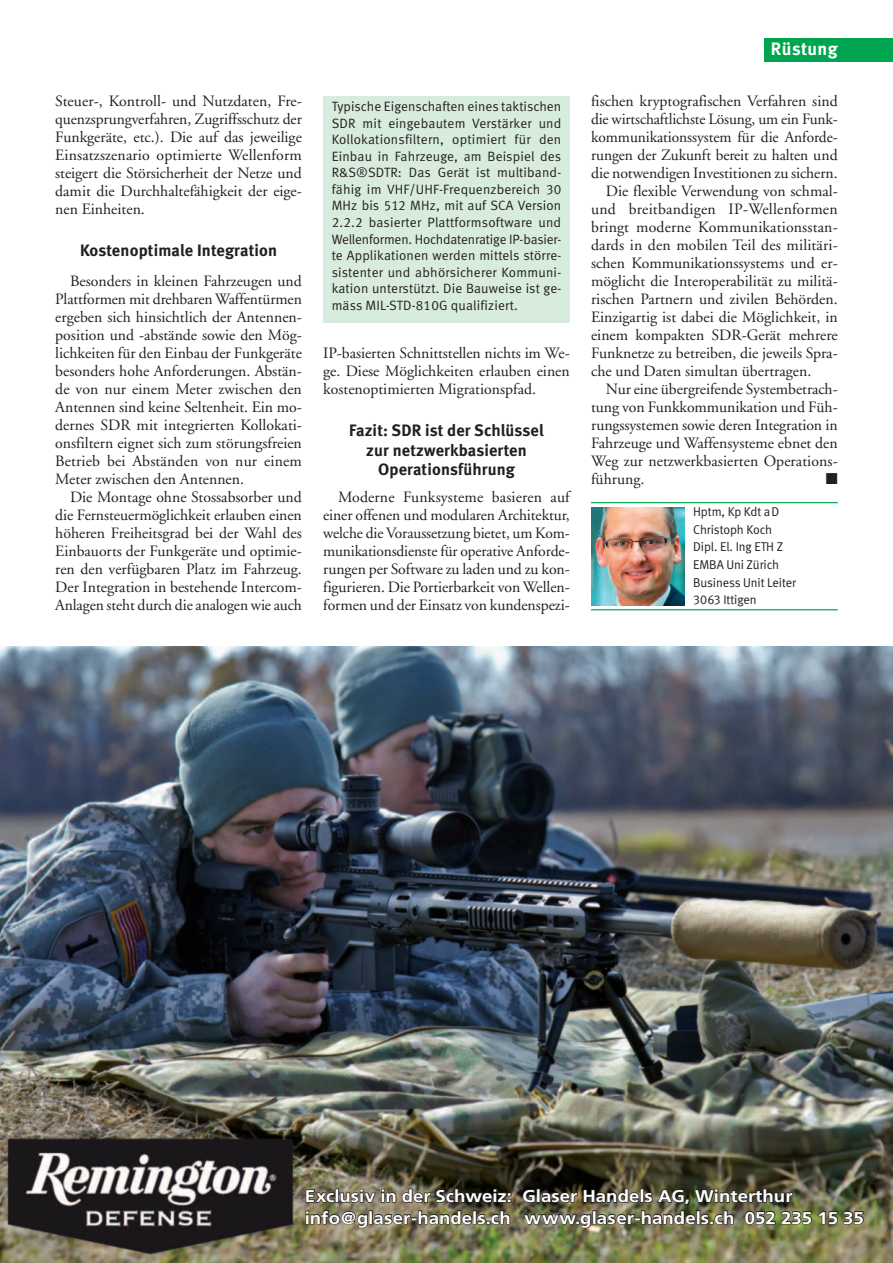
<style>
.page{position:relative;width:893px;height:1263px;background:#fff}
.page>*{position:absolute;margin:0;border:0;box-sizing:border-box;transform-origin:0 0}
.t1{font:18px "Meta Bold LF";letter-spacing:.025em;color:#fff}
.t2{font:700 16.95px/21.8px "Frutiger LT";color:#fff;scale:1.1 1}
.t3{font:16.5px/19.5px "Meta Bold LF";letter-spacing:.01em;color:#231f20;text-align:center}
.t4{font:15.75px/18px "Adobe Garamond";color:#231f20;text-align:justify}
.t5{font:15.75px "Zapf Dingbats";color:#231f20}
.t6{font:13.5px/16.5px "Meta Normal LF";letter-spacing:.01em;color:#231f20;text-align:justify}
.t7{font:12.75px/17.7px "Meta Normal LF";letter-spacing:-.005em;color:#231f20}
</style>
<div class="page">
<div style="left:764px;top:38px;width:129px;height:24px;background:#00a54f"></div>
<div style="left:323px;top:96px;width:247px;height:226px;background:#d8ecdd"></div>
<img style="left:591px;top:507px;width:94px;height:98px">
<hr style="left:591px;top:609px;width:247px;height:1px;background:#00a54f">
<hr style="left:591px;top:502px;width:247px;height:1px;background:#00a54f">
<img style="left:0;top:646px;width:893px;height:617px">
<img style="left:305px;top:1186px;width:206px;height:51px">
<img style="left:522px;top:1181px;width:342px;height:56px">
<p class="t4" style="left:55px;top:94px;width:248px">Steuer-, Kontroll- und Nutzdaten, Fre&shy;quenzsprungverfahren, Zugriffsschutz der Funkgeräte, etc.). Die auf das jeweilige Einsatzszenario optimierte Wellenform steigert die Störsicherheit der Netze und damit die Durchhaltefähigkeit der eige&shy;nen Einheiten.</p>
<p class="t3" style="left:80px;top:242px;width:199px">Kostenoptimale Integration</p>
<p class="t4" style="left:55px;top:274px;width:248px;text-indent:15px">Besonders in kleinen Fahrzeugen und Plattformen mit drehbaren Waffentürmen ergeben sich hinsichtlich der Antennen&shy;position und -abstände sowie den Mög&shy;lichkeiten für den Einbau der Funkgeräte besonders hohe Anforderungen. Abstän&shy;de von nur einem Meter zwischen den Antennen sind keine Seltenheit. Ein mo&shy;dernes SDR mit integrierten Kollokati&shy;onsfiltern eignet sich zum störungsfreien Betrieb bei Abständen von nur einem Meter zwischen den Antennen.</p>
<p class="t4" style="left:55px;top:490px;width:248px;text-indent:15px">Die Montage ohne Stossabsorber und die Fernsteuermöglichkeit erlauben einen höheren Freiheitsgrad bei der Wahl des Einbauorts der Funkgeräte und optimie&shy;ren den verfügbaren Platz im Fahrzeug.<br>Der Integration in bestehende Intercom-Anlagen steht durch die analogen wie auch</p>
<p class="t6" style="left:332px;top:99px;width:231px">Typische Eigenschaften eines taktischen SDR mit eingebautem Verstärker und Kollokationsfiltern, optimiert für den Einbau in Fahrzeuge, am Beispiel des R&amp;S®SDTR: Das Gerät ist multiband&shy;fähig im VHF/UHF-Frequenzbereich 30<br>MHz bis 512 MHz, mit auf SCA Version 2.2.2 basierter Plattformsoftware und Wellenformen. Hochdatenratige IP-basier&shy;te Applikationen werden mittels större&shy;sistenter und abhörsicherer Kommuni&shy;kation unterstützt. Die Bauweise ist ge&shy;mäss MIL-STD-810G qualifiziert.</p>
<p class="t4" style="left:323px;top:346px;width:248px">IP-basierten Schnittstellen nichts im We&shy;ge. Diese Möglichkeiten erlauben einen kostenoptimierten Migrationspfad.</p>
<p class="t3" style="left:349px;top:422px;width:196px">Fazit: SDR ist der Schlüssel zur netzwerkbasierten<br>Operationsführung</p>
<p class="t4" style="left:323px;top:490px;width:248px;text-indent:15px">Moderne Funksysteme basieren auf einer offenen und modularen Architektur, welche die Voraussetzung bietet, um Kom&shy;munikationsdienste für operative Anforde&shy;rungen per Software zu laden und zu kon&shy;figurieren. Die Portierbarkeit von Wellen&shy;formen und der Einsatz von kundenspezi-</p>
<p class="t1" style="left:771px;top:42px;width:68px">Rüstung</p>
<p class="t4" style="left:591px;top:94px;width:248px">fischen kryptografischen Verfahren sind</p>
<p class="t4" style="left:591px;top:112px;width:248px">die wirtschaftlichste Lösung, um ein Funk-</p>
<p class="t4" style="left:591px;top:130px;width:248px">kommunikationssystem für die Anforde-</p>
<p class="t4" style="left:591px;top:148px;width:248px">rungen der Zukunft bereit zu halten und</p>
<p class="t4" style="left:591px;top:166px;width:248px">die notwendigen Investitionen zu sichern.</p>
<p class="t4" style="left:606px;top:184px;width:233px">Die flexible Verwendung von schmal-</p>
<p class="t4" style="left:591px;top:202px;width:248px">und breitbandigen IP-Wellenformen</p>
<p class="t4" style="left:591px;top:220px;width:248px">bringt moderne Kommunikationsstan-</p>
<p class="t4" style="left:591px;top:238px;width:248px">dards in den mobilen Teil des militäri-</p>
<p class="t4" style="left:591px;top:256px;width:248px">schen Kommunikationssystems und er-</p>
<p class="t4" style="left:591px;top:274px;width:248px">möglicht die Interoperabilität zu militä-</p>
<p class="t4" style="left:591px;top:292px;width:248px">rischen Partnern und zivilen Behörden.</p>
<p class="t4" style="left:591px;top:310px;width:248px">Einzigartig ist dabei die Möglichkeit, in</p>
<p class="t4" style="left:591px;top:328px;width:248px">einem kompakten SDR-Gerät mehrere</p>
<p class="t4" style="left:591px;top:346px;width:248px">Funknetze zu betreiben, die jeweils Spra-</p>
<p class="t4" style="left:591px;top:364px;width:222px">che und Daten simultan übertragen.</p>
<p class="t4" style="left:606px;top:382px;width:233px">Nur eine übergreifende Systembetrach-</p>
<p class="t4" style="left:591px;top:400px;width:248px">tung von Funkkommunikation und Füh-</p>
<p class="t4" style="left:591px;top:418px;width:248px">rungssystemen sowie deren Integration in</p>
<p class="t4" style="left:591px;top:436px;width:248px">Fahrzeuge und Waffensysteme ebnet den</p>
<p class="t4" style="left:591px;top:454px;width:248px">Weg zur netzwerkbasierten Operations-</p>
<p class="t4" style="left:591px;top:472px;width:55px">führung.</p>
<p class="t5" style="left:826px;top:470px;width:13px">■</p>
<p class="t7" style="left:693px;top:504px;width:104px">Hptm, Kp Kdt aD<br>Christoph Koch<br>Dipl. El. Ing ETH Z<br>EMBA Uni Zürich<br>Business Unit Leiter<br>3063 Ittigen</p>
<p class="t2" style="left:305px;top:1186px;width:510px">Exclusiv in der Schweiz: Glaser Handels AG, Winterthur info@glaser-handels.ch www.glaser-handels.ch 052 235 15 35</p>
</div>
